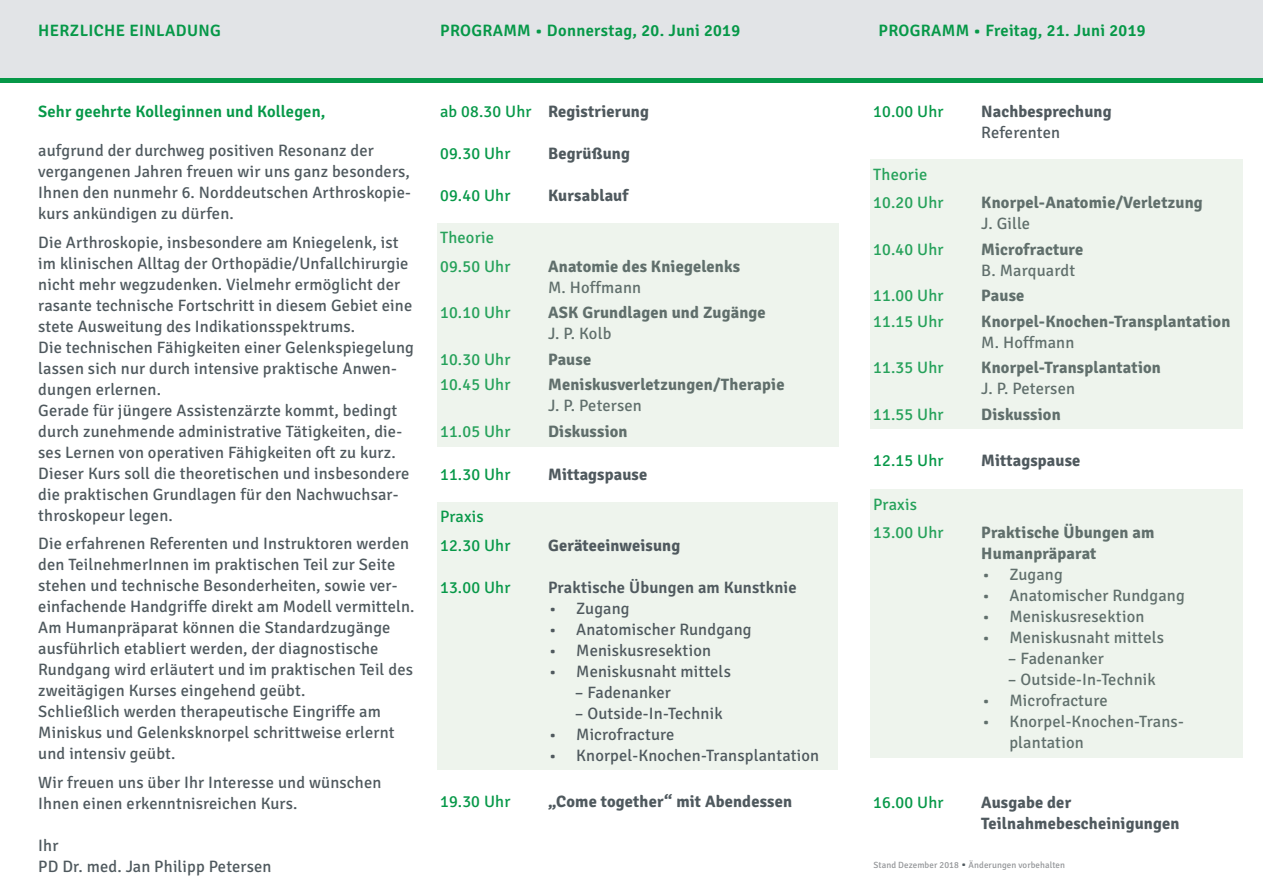
<style>
.page{position:relative;width:1263px;height:893px;background:#fff}
.page>*{position:absolute;margin:0;border:0;box-sizing:border-box;transform-origin:0 0}
.t1{font:16.5px/21px "Signika";letter-spacing:.01em;color:#4f595e}
.t2{font:700 16.5px/21px "Signika";letter-spacing:.01em;color:#4f595e}
.t3{font:16.5px/28.5px "Signika";letter-spacing:.01em;color:#069848}
.t4{font:600 16.5px "Signika";letter-spacing:.02em;color:#069848}
.t5{font:600 16.5px "Signika";letter-spacing:.01em;color:#4f595e}
.t6{font:9px "Signika";letter-spacing:.01em;color:#939598}
.s1{font-weight:400;color:#069848}
.s2{font-size:12px;color:#4f595e}
</style>
<div class="page">
<div style="left:0;top:0;width:1263px;height:79px;background:#e2e4e7"></div>
<hr style="left:0;top:79px;width:1263px;height:4px;background:#069848">
<div style="left:437px;top:502px;width:401px;height:268px;background:#eef4ed"></div>
<div style="left:437px;top:223px;width:401px;height:223px;background:#eef4ed"></div>
<div style="left:871px;top:159px;width:372px;height:270px;background:#eef4ed"></div>
<div style="left:871px;top:489px;width:372px;height:269px;background:#eef4ed"></div>
<p class="t4" style="left:38px;top:20px;width:184px">HERZLICHE EINLADUNG</p>
<p class="t4" style="left:440px;top:20px;width:301px">PROGRAMM • Donnerstag, 20. Juni 2019</p>
<p class="t4" style="left:878px;top:20px;width:268px">PROGRAMM • Freitag, 21. Juni 2019</p>
<p class="t4" style="left:38px;top:102px;width:289px">Sehr geehrte Kolleginnen und Kollegen,</p>
<p class="t1" style="left:38px;top:140px;width:374px">aufgrund der durchweg positiven Resonanz der vergangenen Jahren freuen wir uns ganz besonders, Ihnen den nunmehr 6. Norddeutschen Arthroskopie&shy;kurs ankündigen zu dürfen.</p>
<p class="t1" style="left:38px;top:232px;width:377px">Die Arthroskopie, insbesondere am Kniegelenk, ist im klinischen Alltag der Orthopädie/Unfallchirurgie nicht mehr wegzudenken. Vielmehr ermöglicht der rasante technische Fortschritt in diesem Gebiet eine stete Ausweitung des Indikationsspektrums.<br>Die technischen Fähigkeiten einer Gelenkspiegelung lassen sich nur durch intensive praktische Anwen&shy;dungen erlernen.<br>Gerade für jüngere Assistenzärzte kommt, bedingt durch zunehmende administrative Tätigkeiten, die&shy;ses Lernen von operativen Fähigkeiten oft zu kurz.<br>Dieser Kurs soll die theoretischen und insbesondere die praktischen Grundlagen für den Nachwuchsar&shy;throskopeur legen.</p>
<p class="t1" style="left:38px;top:534px;width:378px">Die erfahrenen Referenten und Instruktoren werden den TeilnehmerInnen im praktischen Teil zur Seite stehen und technische Besonderheiten, sowie ver&shy;einfachende Handgriffe direkt am Modell vermitteln.<br>Am Humanpräparat können die Standardzugänge ausführlich etabliert werden, der diagnostische Rundgang wird erläutert und im praktischen Teil des zweitägigen Kurses eingehend geübt.<br>Schließlich werden therapeutische Eingriffe am Miniskus und Gelenksknorpel schrittweise erlernt und intensiv geübt.</p>
<p class="t1" style="left:38px;top:772px;width:345px">Wir freuen uns über Ihr Interesse und wünschen<br>Ihnen einen erkenntnisreichen Kurs.</p>
<p class="t1" style="left:38px;top:835px;width:235px">Ihr<br>PD Dr. med. Jan Philipp Petersen</p>
<p class="t2" style="left:440px;top:102px;width:210px"><span class="s1">ab 08.30 Uhr</span> Registrierung</p>
<p class="t3" style="left:440px;top:140px;width:72px">09.30 Uhr</p>
<p class="t2" style="left:548px;top:144px;width:83px">Begrüßung</p>
<p class="t3" style="left:440px;top:182px;width:72px">09.40 Uhr</p>
<p class="t2" style="left:548px;top:186px;width:82px">Kursablauf</p>
<p class="t3" style="left:440px;top:224px;width:72px">Theorie<br>09.50 Uhr</p>
<p class="t2" style="left:548px;top:256px;width:194px">Anatomie des Kniegelenks</p>
<p class="t1" style="left:548px;top:277px;width:95px">M. Hoffmann</p>
<p class="t3" style="left:440px;top:299px;width:72px">10.10 Uhr</p>
<p class="t2" style="left:548px;top:303px;width:219px">ASK Grundlagen und Zugänge</p>
<p class="t1" style="left:548px;top:324px;width:65px">J. P. Kolb</p>
<p class="t3" style="left:440px;top:345px;width:72px">10.30 Uhr</p>
<p class="t2" style="left:548px;top:349px;width:45px">Pause</p>
<p class="t3" style="left:440px;top:371px;width:72px">10.45 Uhr</p>
<p class="t2" style="left:548px;top:374px;width:238px">Meniskusverletzungen/Therapie</p>
<p class="t1" style="left:548px;top:396px;width:95px">J. P. Petersen</p>
<p class="t3" style="left:440px;top:417px;width:72px">11.05 Uhr</p>
<p class="t2" style="left:548px;top:421px;width:81px">Diskussion</p>
<p class="t3" style="left:440px;top:461px;width:72px">11.30 Uhr</p>
<p class="t2" style="left:548px;top:464px;width:101px">Mittagspause</p>
<p class="t3" style="left:440px;top:503px;width:72px">Praxis<br>12.30 Uhr</p>
<p class="t2" style="left:548px;top:535px;width:134px">Geräteeinweisung</p>
<p class="t3" style="left:440px;top:573px;width:72px">13.00 Uhr</p>
<p class="t5" style="left:548px;top:578px;width:250px">Praktische Übungen am Kunstknie</p>
<p class="t1" style="left:549px;top:598px;width:82px">• Zugang</p>
<p class="t1" style="left:549px;top:619px;width:204px">• Anatomischer Rundgang</p>
<p class="t1" style="left:549px;top:640px;width:164px">• Meniskusresektion</p>
<p class="t1" style="left:549px;top:661px;width:183px">• Meniskusnaht mittels</p>
<p class="t1" style="left:575px;top:682px;width:98px">– Fadenanker</p>
<p class="t1" style="left:575px;top:703px;width:149px">– Outside-In-Technik</p>
<p class="t1" style="left:549px;top:724px;width:127px">• Microfracture</p>
<p class="t1" style="left:549px;top:745px;width:272px">• Knorpel-Knochen-Transplantation</p>
<p class="t3" style="left:440px;top:788px;width:72px">19.30 Uhr</p>
<p class="t2" style="left:548px;top:791px;width:245px">„Come together“ mit Abendessen</p>
<p class="t3" style="left:873px;top:97px;width:72px">10.00 Uhr</p>
<p class="t2" style="left:981px;top:101px;width:132px">Nachbesprechung</p>
<p class="t1" style="left:981px;top:122px;width:80px">Referenten</p>
<p class="t3" style="left:873px;top:160px;width:72px">Theorie<br>10.20 Uhr</p>
<p class="t2" style="left:981px;top:192px;width:223px">Knorpel-Anatomie/Verletzung</p>
<p class="t1" style="left:981px;top:213px;width:50px">J. Gille</p>
<p class="t3" style="left:873px;top:235px;width:72px">10.40 Uhr</p>
<p class="t2" style="left:981px;top:239px;width:103px">Microfracture</p>
<p class="t1" style="left:981px;top:260px;width:95px">B. Marquardt</p>
<p class="t3" style="left:873px;top:282px;width:72px">11.00 Uhr</p>
<p class="t2" style="left:981px;top:285px;width:45px">Pause</p>
<p class="t3" style="left:873px;top:307px;width:72px">11.15 Uhr</p>
<p class="t2" style="left:981px;top:311px;width:251px">Knorpel-Knochen-Transplantation</p>
<p class="t1" style="left:981px;top:332px;width:95px">M. Hoffmann</p>
<p class="t3" style="left:873px;top:354px;width:72px">11.35 Uhr</p>
<p class="t2" style="left:981px;top:357px;width:181px">Knorpel-Transplantation</p>
<p class="t1" style="left:981px;top:378px;width:95px">J. P. Petersen</p>
<p class="t3" style="left:873px;top:400px;width:72px">11.55 Uhr</p>
<p class="t2" style="left:981px;top:404px;width:81px">Diskussion</p>
<p class="t3" style="left:873px;top:447px;width:72px">12.15 Uhr</p>
<p class="t2" style="left:981px;top:450px;width:101px">Mittagspause</p>
<p class="t3" style="left:873px;top:490px;width:72px">Praxis<br>13.00 Uhr</p>
<p class="t2" style="left:981px;top:522px;width:175px">Praktische Übungen am<br>Humanpräparat</p>
<p class="t1" style="left:982px;top:564px;width:82px">• Zugang</p>
<p class="t1" style="left:982px;top:585px;width:204px">• Anatomischer Rundgang</p>
<p class="t1" style="left:982px;top:606px;width:164px">• Meniskusresektion</p>
<p class="t1" style="left:982px;top:627px;width:183px">• Meniskusnaht mittels</p>
<p class="t1" style="left:1008px;top:648px;width:98px">– Fadenanker</p>
<p class="t1" style="left:1008px;top:669px;width:149px">– Outside-In-Technik</p>
<p class="t1" style="left:982px;top:690px;width:127px">• Microfracture</p>
<p class="t1" style="left:1009px;top:711px;width:176px;text-indent:-27px">• Knorpel-Knochen-Trans&shy;plantation</p>
<p class="t3" style="left:873px;top:788px;width:72px">16.00 Uhr</p>
<p class="t2" style="left:981px;top:792px;width:200px">Ausgabe der<br>Teilnahmebescheinigungen</p>
<p class="t6" style="left:873px;top:859px;width:193px">Stand Dezember 2018 <span class="s2">•</span> Änderungen vorbehalten</p>
</div>
